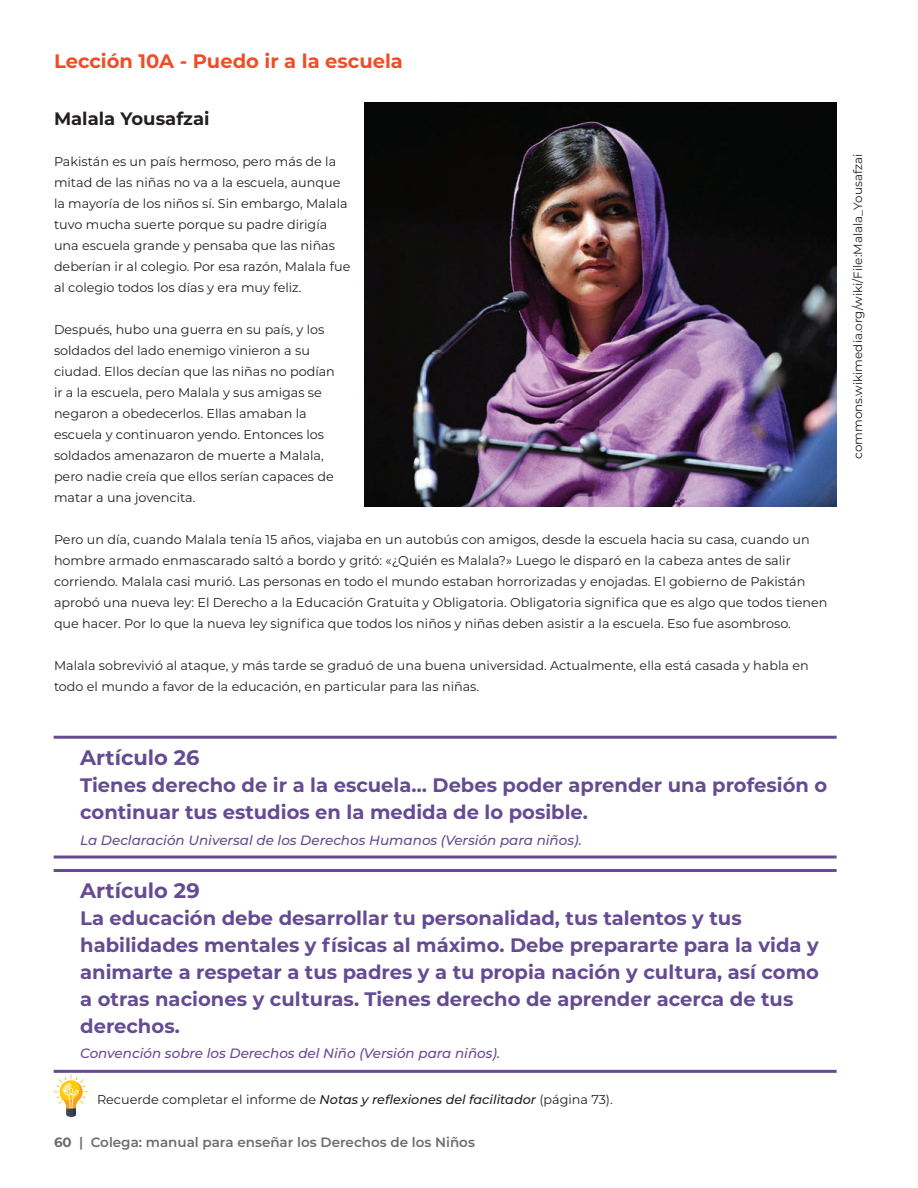
<style>
.page{position:relative;width:918px;height:1188px;background:#fff}
.page>*{position:absolute;margin:0;border:0;box-sizing:border-box;transform-origin:0 0}
.t1{font:700 21px "Montserrat";color:#654b92}
.t2{font:700 19.5px/27px "Montserrat";color:#654b92}
.t3{font:700 19.5px "Montserrat";color:#f04d27}
.t4{font:700 18px "Montserrat";color:#231f20}
.t5{font:italic 500 13.5px "Montserrat";color:#654b92}
.t6{font:600 13.5px "Montserrat";color:#6c6d70}
.t7{font:12.75px/21px "Montserrat";color:#231f20}
.t8{font:12px "Montserrat";color:#231f20}
.s1{font-weight:500;font-style:italic}
.s2{font-weight:700}
</style>
<div class="page">
<img style="left:364px;top:102px;width:473px;height:405px">
<hr style="left:54px;top:736px;width:783px;height:3px;background:#654b92">
<hr style="left:54px;top:856px;width:783px;height:3px;background:#654b92">
<hr style="left:54px;top:869px;width:783px;height:3px;background:#654b92">
<hr style="left:54px;top:1070px;width:783px;height:3px;background:#654b92">
<svg style="left:53px;top:1074px;width:36px;height:43px"></svg>
<h2 class="t3" style="left:54px;top:47px;width:351px">Lección 10A - Puedo ir a la escuela</h2>
<h3 class="t4" style="left:54px;top:106px;width:157px">Malala Yousafzai</h3>
<p class="t7" style="left:54px;top:150px;width:298px">Pakistán es un país hermoso, pero más de la mitad de las niñas no va a la escuela, aunque la mayoría de los niños sí. Sin embargo, Malala tuvo mucha suerte porque su padre dirigía una escuela grande y pensaba que las niñas deberían ir al colegio. Por esa razón, Malala fue al colegio todos los días y era muy feliz.</p>
<p class="t7" style="left:54px;top:318px;width:282px">Después, hubo una guerra en su país, y los soldados del lado enemigo vinieron a su ciudad. Ellos decían que las niñas no podían ir a la escuela, pero Malala y sus amigas se negaron a obedecerlos. Ellas amaban la escuela y continuaron yendo. Entonces los soldados amenazaron de muerte a Malala, pero nadie creía que ellos serían capaces de matar a una jovencita.</p>
<p class="t7" style="left:54px;top:528px;width:775px">Pero un día, cuando Malala tenía 15 años, viajaba en un autobús con amigos, desde la escuela hacia su casa, cuando un hombre armado enmascarado saltó a bordo y gritó: «¿Quién es Malala?» Luego le disparó en la cabeza antes de salir corriendo. Malala casi murió. Las personas en todo el mundo estaban horrorizadas y enojadas. El gobierno de Pakistán aprobó una nueva ley: El Derecho a la Educación Gratuita y Obligatoria. Obligatoria significa que es algo que todos tienen que hacer. Por lo que la nueva ley significa que todos los niños y niñas deben asistir a la escuela. Eso fue asombroso.</p>
<p class="t7" style="left:54px;top:654px;width:756px">Malala sobrevivió al ataque, y más tarde se graduó de una buena universidad. Actualmente, ella está casada y habla en todo el mundo a favor de la educación, en particular para las niñas.</p>
<h1 class="t1" style="left:80px;top:743px;width:121px">Artículo 26</h1>
<h2 class="t2" style="left:80px;top:771px;width:749px">Tienes derecho de ir a la escuela… Debes poder aprender una profesión o continuar tus estudios en la medida de lo posible.</h2>
<p class="t5" style="left:80px;top:831px;width:503px">La Declaración Universal de los Derechos Humanos (Versión para niños).</p>
<h1 class="t1" style="left:80px;top:875px;width:121px">Artículo 29</h1>
<p class="t2" style="left:80px;top:903px;width:740px">La educación debe desarrollar tu personalidad, tus talentos y tus habilidades mentales y físicas al máximo. Debe prepararte para la vida y animarte a respetar a tus padres y a tu propia nación y cultura, así como a otras naciones y culturas. Tienes derecho de aprender acerca de tus derechos.</p>
<p class="t5" style="left:80px;top:1044px;width:422px">Convención sobre los Derechos del Niño (Versión para niños).</p>
<p class="t7" style="left:97px;top:1088px;width:517px">Recuerde completar el informe de <span class="s1">Notas y reflexiones del facilitador</span> (página 73).</p>
<p class="t6" style="left:54px;top:1133px;width:422px"><span class="s2">60</span> | Colega: manual para enseñar los Derechos de los Niños</p>
<p class="t8" style="left:850px;top:459px;width:307px;rotate:-90deg">commons.wikimedia.org/wiki/File:Malala_Yousafzai</p>
</div>
